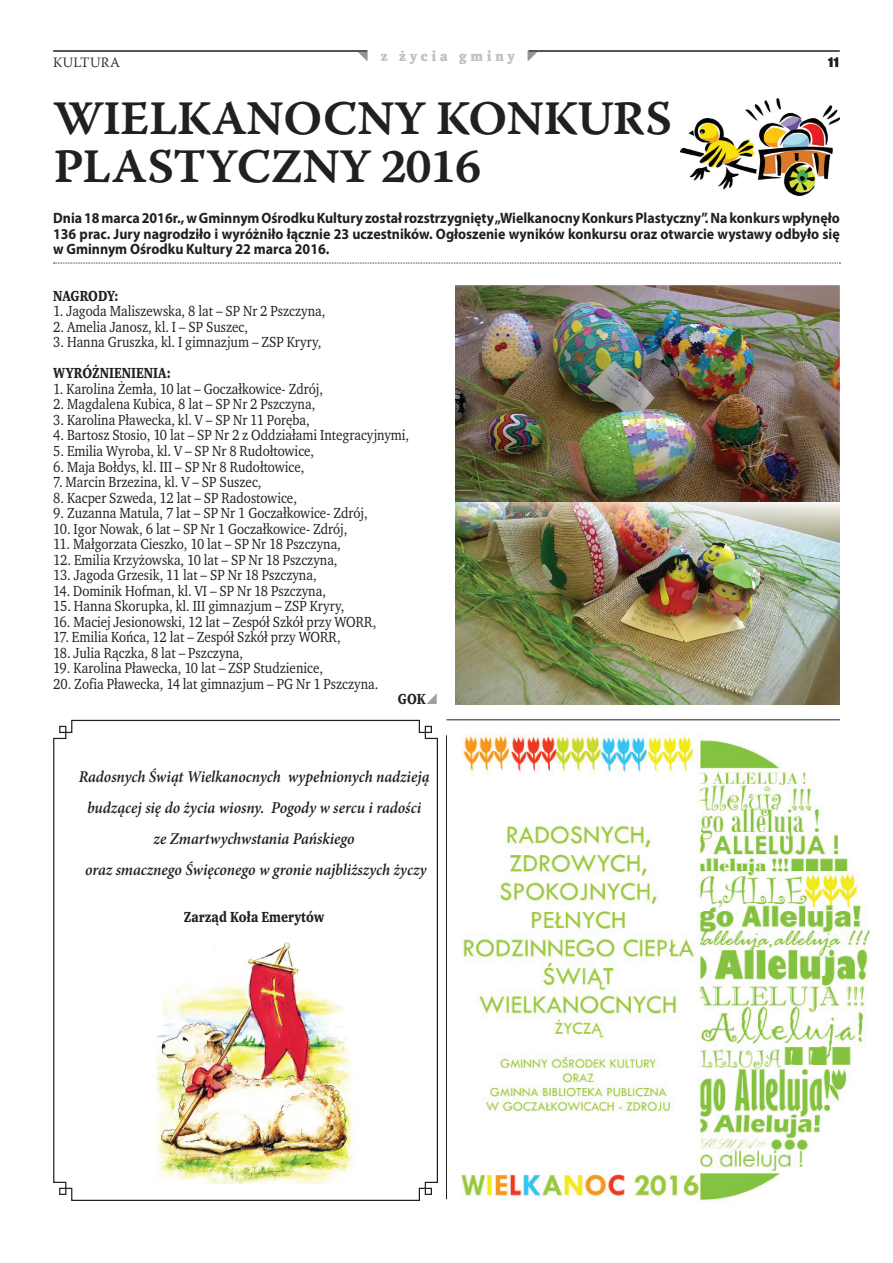
<style>
.page{position:relative;width:893px;height:1263px;background:#fff}
.page>*{position:absolute;margin:0;border:0;box-sizing:border-box;transform-origin:0 0}
.t1{font:48px/48px "Warnock Pro Semibold Capt";letter-spacing:-.02em;color:#231f20}
.t2{font:italic 600 16.5px/31px "Minion Pro";color:#231f20;text-align:center;scale:.93 1}
.t3{font:15px "Wro Text";color:#231f20;scale:.93 1}
.t4{font:700 15px/15.6px "Myriad Pro";color:#231f20;text-align:justify;scale:.93 1}
.t5{font:700 15px "Wro Text";color:#231f20;scale:.93 1}
.t6{font:700 14.25px "Wro Text";letter-spacing:.29em;color:#c1c2c4}
.t7{font:300 14.25px "Warnock Pro";letter-spacing:.015em;color:#231f20}
.t8{font:700 14.25px "Wro Head";color:#231f20}
</style>
<div class="page">
<hr style="left:53px;top:51px;width:314px;height:1px;background:#231f20">
<hr style="left:529px;top:51px;width:311px;height:1px;background:#231f20">
<img style="left:461px;top:734px;width:409px;height:468px">
<svg style="left:54px;top:263px;width:786px;height:1px"></svg>
<img style="left:455px;top:285px;width:385px;height:209px">
<img style="left:455px;top:494px;width:385px;height:210px">
<img style="left:680px;top:99px;width:160px;height:96px">
<hr style="left:446px;top:719px;width:394px;height:1px;background:#231f20">
<hr style="left:446px;top:735px;width:1px;height:464px;background:#231f20">
<svg style="left:53px;top:719px;width:385px;height:482px"></svg>
<img style="left:127px;top:933px;width:243px;height:256px">
<p class="t7" style="left:53px;top:53px;width:68px">kULTURa</p>
<p class="t6" style="left:381px;top:47px;width:135px">z życia gminy</p>
<p class="t8" style="left:828px;top:53px;width:13px">11</p>
<h1 class="t1" style="left:53px;top:94px;width:620px">WIELKANOCNY KONKURS<br>PLASTYCZNY 2016</h1>
<p class="t4" style="left:53px;top:210px;width:847px">Dnia 18 marca 2016r., w Gminnym Ośrodku Kultury został rozstrzygnięty „Wielkanocny Konkurs Plastyczny”. Na konkurs wpłynęło 136 prac. Jury nagrodziło i wyróżniło łącznie 23 uczestników. Ogłoszenie wyników konkursu oraz otwarcie wystawy odbyło się w Gminnym Ośrodku Kultury 22 marca 2016.</p>
<p class="t5" style="left:53px;top:286px;width:72px">NAGRODY:</p>
<p class="t3" style="left:53px;top:302px;width:294px">1. Jagoda Maliszewska, 8 lat – SP Nr 2 Pszczyna,</p>
<p class="t3" style="left:53px;top:317px;width:211px">2. Amelia Janosz, kl. I – SP Suszec,</p>
<p class="t3" style="left:53px;top:333px;width:290px">3. Hanna Gruszka, kl. I gimnazjum – ZSP Kryry,</p>
<p class="t5" style="left:53px;top:364px;width:128px">WYRÓŻNIENIENIA:</p>
<p class="t3" style="left:53px;top:379px;width:292px">1. Karolina Żemła, 10 lat – Goczałkowice- Zdrój,</p>
<p class="t3" style="left:53px;top:395px;width:283px">2. Magdalena Kubica, 8 lat – SP Nr 2 Pszczyna,</p>
<p class="t3" style="left:53px;top:410px;width:278px">3. Karolina Pławecka, kl. V – SP Nr 11 Poręba,</p>
<p class="t3" style="left:53px;top:426px;width:384px">4. Bartosz Stosio, 10 lat – SP Nr 2 z Oddziałami Integracyjnymi,</p>
<p class="t3" style="left:53px;top:441px;width:282px">5. Emilia Wyroba, kl. V – SP Nr 8 Rudołtowice,</p>
<p class="t3" style="left:53px;top:457px;width:272px">6. Maja Bołdys, kl. III – SP Nr 8 Rudołtowice,</p>
<p class="t3" style="left:53px;top:472px;width:225px">7. Marcin Brzezina, kl. V – SP Suszec,</p>
<p class="t3" style="left:53px;top:488px;width:264px">8. Kacper Szweda, 12 lat – SP Radostowice,</p>
<p class="t3" style="left:53px;top:504px;width:340px">9. Zuzanna Matula, 7 lat – SP Nr 1 Goczałkowice- Zdrój,</p>
<p class="t3" style="left:53px;top:519px;width:318px">10. Igor Nowak, 6 lat – SP Nr 1 Goczałkowice- Zdrój,</p>
<p class="t3" style="left:53px;top:535px;width:311px">11. Małgorzata Cieszko, 10 lat – SP Nr 18 Pszczyna,</p>
<p class="t3" style="left:53px;top:550px;width:307px">12. Emilia Krzyżowska, 10 lat – SP Nr 18 Pszczyna,</p>
<p class="t3" style="left:53px;top:566px;width:285px">13. Jagoda Grzesik, 11 lat – SP Nr 18 Pszczyna,</p>
<p class="t3" style="left:53px;top:581px;width:295px">14. Dominik Hofman, kl. VI – SP Nr 18 Pszczyna,</p>
<p class="t3" style="left:53px;top:597px;width:315px">15. Hanna Skorupka, kl. III gimnazjum – ZSP Kryry,</p>
<p class="t3" style="left:53px;top:612px;width:349px">16. Maciej Jesionowski, 12 lat – Zespół Szkół przy WORR,</p>
<p class="t3" style="left:53px;top:628px;width:311px">17. Emilia Końca, 12 lat – Zespół Szkół przy WORR,</p>
<p class="t3" style="left:53px;top:643px;width:206px">18. Julia Rączka, 8 lat – Pszczyna,</p>
<p class="t3" style="left:53px;top:659px;width:292px">19. Karolina Pławecka, 10 lat – ZSP Studzienice,</p>
<p class="t3" style="left:53px;top:674px;width:351px">20. Zofia Pławecka, 14 lat gimnazjum – PG Nr 1 Pszczyna.</p>
<p class="t5" style="left:398px;top:690px;width:31px">GOK</p>
<p class="t2" style="left:79px;top:761px;width:379px">Radosnych Świąt Wielkanocnych wypełnionych nadzieją budzącej się do życia wiosny. Pogody w sercu i radości ze Zmartwychwstania Pańskiego<br>oraz smacznego Święconego w gronie najbliższych życzy</p>
<p class="t5" style="left:184px;top:907px;width:152px">Zarząd Koła Emerytów</p>
</div>
